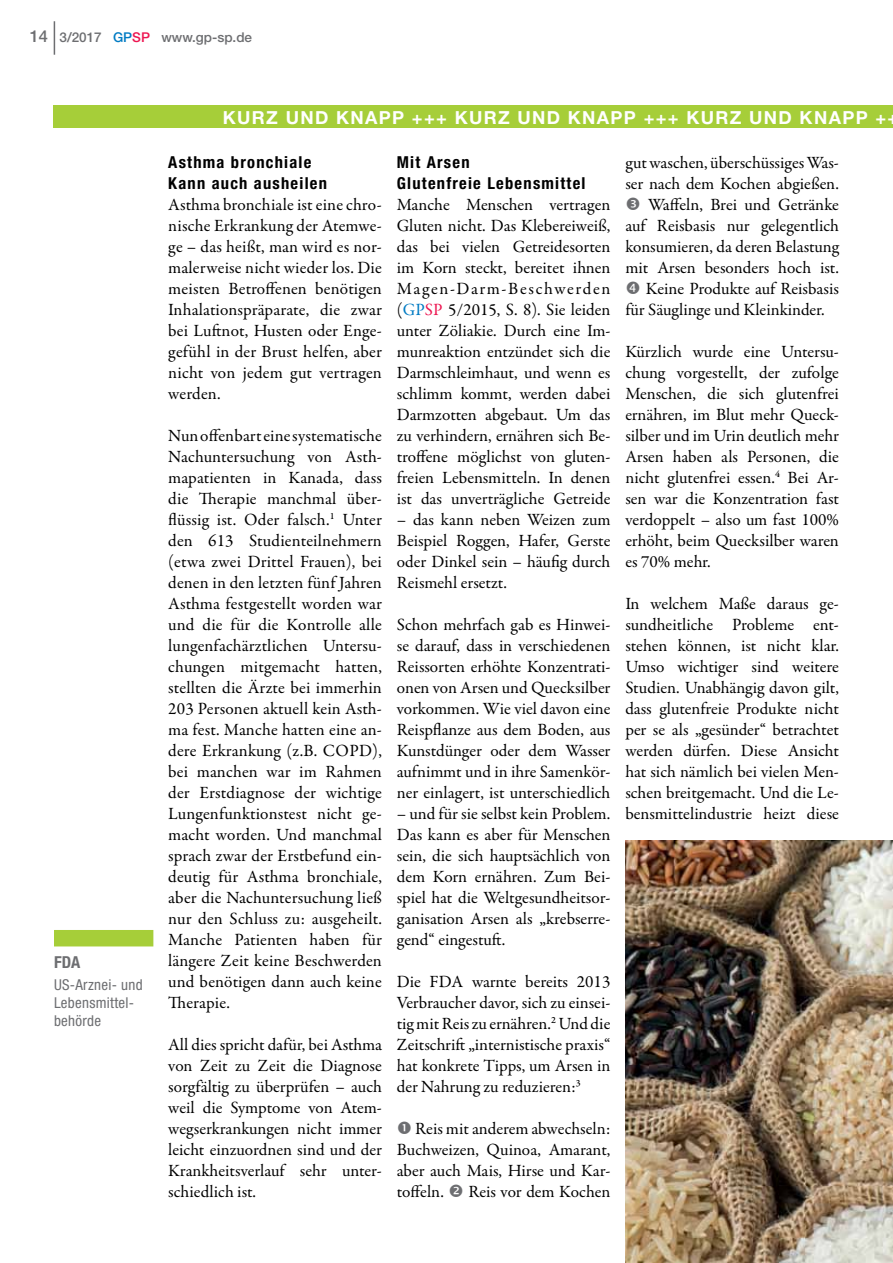
<style>
.page{position:relative;width:893px;height:1263px;background:#fff}
.page>*{position:absolute;margin:0;border:0;box-sizing:border-box;transform-origin:0 0}
.t1{font:700 18px "Helvetica Neue LT";letter-spacing:.075em;color:#fff}
.t2{font:17.25px/21px "Garamond Premr Pro";color:#000;text-align:justify}
.t3{font:700 condensed 16.5px/21px "Helvetica Neue LT";letter-spacing:.075em;color:#000}
.t4{font:700 condensed 16.5px "Helvetica Neue LT";color:#6d6e71}
.t5{font:condensed 15px/18px "Helvetica Neue LT";letter-spacing:.02em;color:#6d6e71}
.t6{font:500 13.5px "Helvetica Neue LT";color:#6d6e71}
.s1{font-size:16.5px}
.s2{color:#007bc3}
.s3{color:#ed1651}
</style>
<div class="page">
<hr style="left:54px;top:21px;width:1px;height:34px;background:#6d6e71">
<div style="left:54px;top:105px;width:839px;height:22px;background:#a6ce39"></div>
<img style="left:625px;top:840px;width:268px;height:423px">
<div style="left:54px;top:930px;width:99px;height:16px;background:#a6ce39"></div>
<p class="t6" style="left:30px;top:29px;width:224px"><span class="s1">14</span> 3/2017 <span class="s2">GP</span><span class="s3">SP</span> www.gp-sp.de</p>
<p class="t4" style="left:54px;top:952px;width:28px">FDA</p>
<p class="t5" style="left:54px;top:975px;width:90px">US-Arznei- und<br>Lebensmittel&shy;behörde</p>
<p class="t1" style="left:223px;top:106px;width:665px">KURZ UND KNAPP +++ KURZ UND KNAPP +++ KURZ UND KNAPP +</p>
<p class="t3" style="left:168px;top:151px;width:160px">Asthma bronchiale<br>Kann auch ausheilen</p>
<p class="t2" style="left:168px;top:194px;width:215px">Asthma bronchiale ist eine chro&shy;nische Erkrankung der Atemwe&shy;ge – das heißt, man wird es nor&shy;malerweise nicht wieder los. Die meisten Betroffenen benötigen Inhalationspräparate, die zwar bei Luftnot, Husten oder Enge&shy;gefühl in der Brust helfen, aber nicht von jedem gut vertragen werden.</p>
<p class="t2" style="left:168px;top:425px;width:215px">Nun offenbart eine systematische Nachuntersuchung von Asth&shy;mapatienten in Kanada, dass die Therapie manchmal über&shy;flüssig ist. Oder falsch.<sup>1</sup> Unter den 613 Studienteilnehmern (etwa zwei Drittel Frauen), bei denen in den letzten fünf Jahren Asthma festgestellt worden war und die für die Kontrolle alle lungenfachärztlichen Untersu&shy;chungen mitgemacht hatten, stellten die Ärzte bei immerhin 203 Personen aktuell kein Asth&shy;ma fest. Manche hatten eine an&shy;dere Erkrankung (z.B. COPD), bei manchen war im Rahmen der Erstdiagnose der wichtige Lungenfunktionstest nicht ge&shy;macht worden. Und manchmal sprach zwar der Erstbefund ein&shy;deutig für Asthma bronchiale, aber die Nachuntersuchung ließ nur den Schluss zu: ausgeheilt.<br>Manche Patienten haben für längere Zeit keine Beschwerden und benötigen dann auch keine Therapie.</p>
<p class="t2" style="left:168px;top:1034px;width:215px">All dies spricht dafür, bei Asthma von Zeit zu Zeit die Diagnose sorgfältig zu überprüfen – auch weil die Symptome von Atem&shy;wegserkrankungen nicht immer leicht einzuordnen sind und der Krankheitsverlauf sehr unter&shy;schiedlich ist.</p>
<p class="t2" style="left:625px;top:152px;width:215px">gut waschen, überschüssiges Was-</p>
<p class="t2" style="left:625px;top:173px;width:215px">ser nach dem Kochen abgießen.</p>
<p class="t2" style="left:648px;top:194px;width:192px">Waffeln, Brei und Getränke</p>
<p class="t2" style="left:625px;top:215px;width:215px">auf Reisbasis nur gelegentlich</p>
<p class="t2" style="left:625px;top:236px;width:215px">konsumieren, da deren Belastung</p>
<p class="t2" style="left:625px;top:257px;width:215px">mit Arsen besonders hoch ist.</p>
<p class="t2" style="left:646px;top:278px;width:195px">Keine Produkte auf Reisbasis</p>
<p class="t2" style="left:625px;top:299px;width:201px">für Säuglinge und Kleinkinder.</p>
<p class="t2" style="left:625px;top:341px;width:215px">Kürzlich wurde eine Untersu&shy;chung vorgestellt, der zufolge Menschen, die sich glutenfrei ernähren, im Blut mehr Queck&shy;silber und im Urin deutlich mehr Arsen haben als Personen, die nicht glutenfrei essen.<sup>4</sup> Bei Ar&shy;sen war die Konzentration fast verdoppelt – also um fast 100% erhöht, beim Quecksilber waren es 70% mehr.</p>
<p class="t2" style="left:625px;top:593px;width:215px">In welchem Maße daraus ge&shy;sundheitliche Probleme ent&shy;stehen können, ist nicht klar.<br>Umso wichtiger sind weitere Studien. Unabhängig davon gilt, dass glutenfreie Produkte nicht per se als „gesünder“ betrachtet werden dürfen. Diese Ansicht hat sich nämlich bei vielen Men&shy;schen breitgemacht. Und die Le&shy;bensmittelindustrie heizt diese</p>
<p class="t3" style="left:397px;top:151px;width:190px">Mit Arsen<br>Glutenfreie Lebensmittel</p>
<p class="t2" style="left:397px;top:194px;width:215px">Manche Menschen vertragen Gluten nicht. Das Klebereiweiß, das bei vielen Getreidesorten im Korn steckt, bereitet ihnen Magen-Darm-Beschwerden (<span class="s2">GP</span><span class="s3">SP</span> 5/2015, S. 8). Sie leiden unter Zöliakie. Durch eine Im&shy;munreaktion entzündet sich die Darmschleimhaut, und wenn es schlimm kommt, werden dabei Darmzotten abgebaut. Um das zu verhindern, ernähren sich Be&shy;troffene möglichst von gluten&shy;freien Lebensmitteln. In denen ist das unverträgliche Getreide</p>
<p class="t2" style="left:397px;top:509px;width:215px">– das kann neben Weizen zum Beispiel Roggen, Hafer, Gerste oder Dinkel sein – häufig durch Reismehl ersetzt.</p>
<p class="t2" style="left:397px;top:614px;width:215px">Schon mehrfach gab es Hinwei&shy;se darauf, dass in verschiedenen Reissorten erhöhte Konzentrati&shy;onen von Arsen und Quecksilber vorkommen. Wie viel davon eine Reispflanze aus dem Boden, aus Kunstdünger oder dem Wasser aufnimmt und in ihre Samenkör&shy;ner einlagert, ist unterschiedlich</p>
<p class="t2" style="left:397px;top:803px;width:215px">– und für sie selbst kein Problem.<br>Das kann es aber für Menschen sein, die sich hauptsächlich von dem Korn ernähren. Zum Bei&shy;spiel hat die Weltgesundheitsor&shy;ganisation Arsen als „krebserre&shy;gend“ eingestuft.</p>
<p class="t2" style="left:397px;top:971px;width:215px">Die FDA warnte bereits 2013<br>Verbraucher davor, sich zu einsei&shy;tig mit Reis zu ernähren.<sup>2</sup> Und die Zeitschrift „internistische praxis“ hat konkrete Tipps, um Arsen in der Nahrung zu reduzieren:<sup>3</sup></p>
<p class="t2" style="left:397px;top:1118px;width:215px;text-indent:18px">Reis mit anderem abwechseln:<br>Buchweizen, Quinoa, Amarant, aber auch Mais, Hirse und Kar&shy;toffeln.</p>
<p class="t2" style="left:468px;top:1181px;width:144px">Reis vor dem Kochen</p>
</div>
